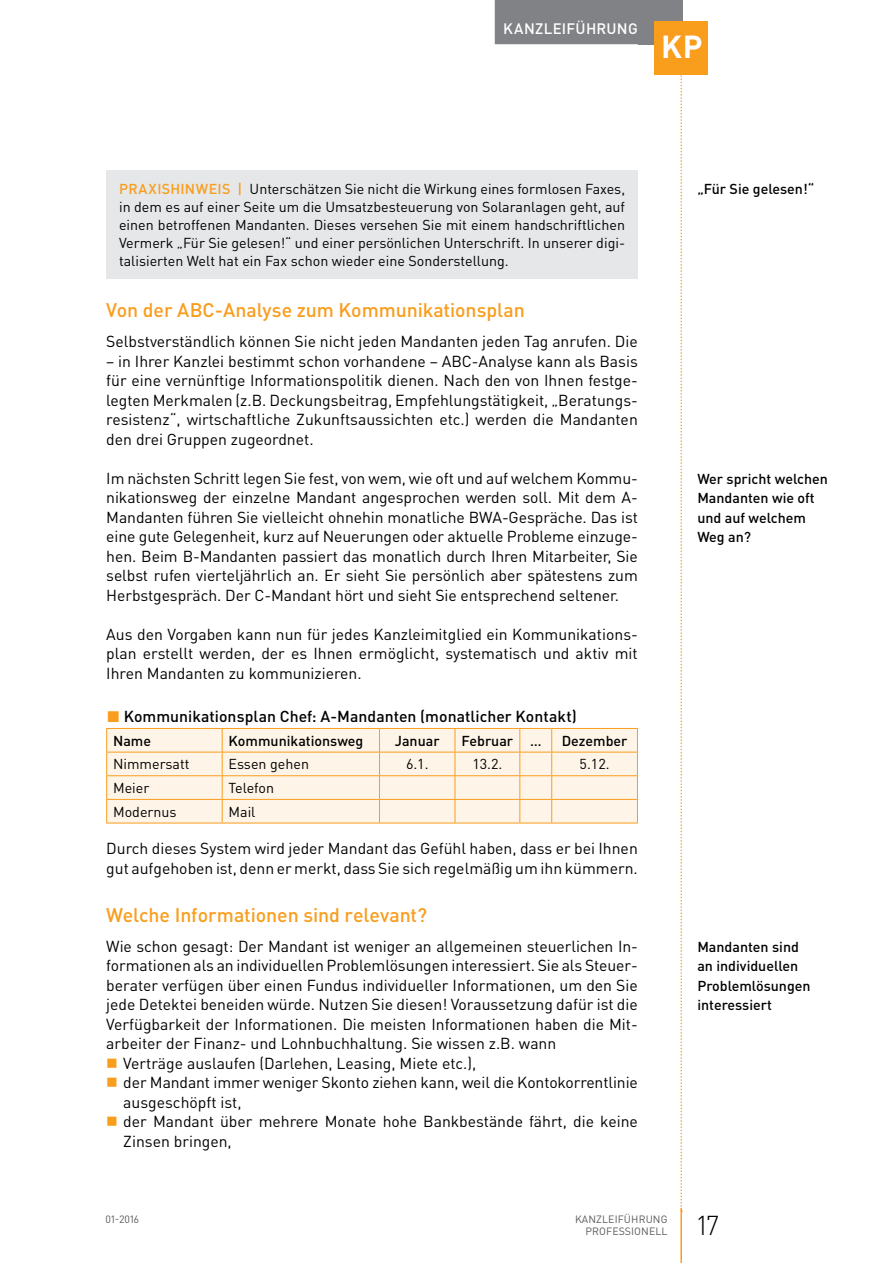
<style>
.page{position:relative;width:893px;height:1263px;background:#fff}
.page>*{position:absolute;margin:0;border:0;box-sizing:border-box;transform-origin:0 0}
.t1{font:700 31.5px "DIN Pro";color:#fff}
.t2{font:300 27px "DIN Pro";color:#000}
.t3{font:500 19.5px "DIN Pro";letter-spacing:-.005em;color:#f99d1c}
.t4{font:15.75px/19.5px "DIN Pro";color:#000;text-align:justify}
.t5{font:500 15.75px "DIN Pro";letter-spacing:.005em;color:#000}
.t6{font:500 15px "DIN Pro";letter-spacing:.015em;color:#fff}
.t7{font:14.25px/18px "DIN Pro";color:#000;text-align:justify}
.t8{font:500 14.25px/19.5px "DIN Pro";color:#000}
.t9{font:500 14.25px "DIN Pro";letter-spacing:.03em;color:#f99d1c}
.t10{font:10.5px/12.8px "DIN Pro";letter-spacing:.01em;color:#58595b;text-align:right}
.s1{font-weight:500;color:#f99d1c}
.s2{color:#f99d1c}
</style>
<div class="page">
<svg style="left:680px;top:74px;width:2px;height:1134px"></svg>
<div style="left:638px;top:0;width:44px;height:44px;background:#808285"></div>
<hr style="left:680px;top:1208px;width:2px;height:55px;background:#f99d1c">
<div style="left:495px;top:0;width:151px;height:44px;background:#808285"></div>
<div style="left:655px;top:21px;width:53px;height:53px;background:#f99d1c"></div>
<div style="left:106px;top:170px;width:532px;height:108px;background:#e6e7e8"></div>
<div style="left:107px;top:729px;width:530px;height:94px;background:#fef5e8"></div>
<hr style="left:106px;top:728px;width:116px;height:1px;background:#f99d1c">
<hr style="left:222px;top:728px;width:157px;height:1px;background:#f99d1c">
<hr style="left:379px;top:728px;width:76px;height:1px;background:#f99d1c">
<hr style="left:455px;top:728px;width:65px;height:1px;background:#f99d1c">
<hr style="left:520px;top:728px;width:32px;height:1px;background:#f99d1c">
<hr style="left:552px;top:728px;width:86px;height:1px;background:#f99d1c">
<hr style="left:106px;top:752px;width:116px;height:1px;background:#f99d1c">
<hr style="left:222px;top:752px;width:157px;height:1px;background:#f99d1c">
<hr style="left:379px;top:752px;width:76px;height:1px;background:#f99d1c">
<hr style="left:455px;top:752px;width:65px;height:1px;background:#f99d1c">
<hr style="left:520px;top:752px;width:32px;height:1px;background:#f99d1c">
<hr style="left:552px;top:752px;width:86px;height:1px;background:#f99d1c">
<hr style="left:106px;top:775px;width:116px;height:1px;background:#f99d1c">
<hr style="left:222px;top:775px;width:157px;height:1px;background:#f99d1c">
<hr style="left:379px;top:775px;width:76px;height:1px;background:#f99d1c">
<hr style="left:455px;top:775px;width:65px;height:1px;background:#f99d1c">
<hr style="left:520px;top:775px;width:32px;height:1px;background:#f99d1c">
<hr style="left:552px;top:775px;width:86px;height:1px;background:#f99d1c">
<hr style="left:106px;top:799px;width:116px;height:1px;background:#f99d1c">
<svg style="left:106px;top:729px;width:1px;height:94px"></svg>
<hr style="left:106px;top:823px;width:116px;height:1px;background:#f99d1c">
<hr style="left:222px;top:799px;width:157px;height:1px;background:#f99d1c">
<svg style="left:222px;top:729px;width:1px;height:94px"></svg>
<hr style="left:222px;top:823px;width:157px;height:1px;background:#f99d1c">
<hr style="left:379px;top:799px;width:76px;height:1px;background:#f99d1c">
<svg style="left:379px;top:729px;width:1px;height:94px"></svg>
<hr style="left:379px;top:823px;width:76px;height:1px;background:#f99d1c">
<hr style="left:455px;top:799px;width:65px;height:1px;background:#f99d1c">
<svg style="left:455px;top:729px;width:1px;height:94px"></svg>
<hr style="left:455px;top:823px;width:65px;height:1px;background:#f99d1c">
<hr style="left:520px;top:799px;width:32px;height:1px;background:#f99d1c">
<svg style="left:519px;top:729px;width:1px;height:94px"></svg>
<hr style="left:520px;top:823px;width:32px;height:1px;background:#f99d1c">
<hr style="left:552px;top:799px;width:86px;height:1px;background:#f99d1c">
<svg style="left:551px;top:729px;width:1px;height:94px"></svg>
<svg style="left:637px;top:729px;width:1px;height:94px"></svg>
<hr style="left:552px;top:823px;width:86px;height:1px;background:#f99d1c">
<p class="t6" style="left:503px;top:18px;width:136px">Kanzleiführung</p>
<h1 class="t1" style="left:661px;top:26px;width:43px">KP</h1>
<p class="t7" style="left:119px;top:179px;width:508px;text-indent:77px"><span class="s1">WEIS |</span> Unterschätzen Sie nicht die Wirkung eines formlosen Faxes, in dem es auf einer Seite um die Umsatzbesteuerung von Solaranlagen geht, auf einen betroffenen Mandanten. Dieses versehen Sie mit einem handschriftlichen Vermerk „Für Sie gelesen!“ und einer persönlichen Unterschrift. In unserer digi&shy;talisierten Welt hat ein Fax schon wieder eine Sonderstellung.</p>
<p class="t3" style="left:106px;top:297px;width:420px">Von der ABC-Analyse zum Kommunikationsplan</p>
<p class="t4" style="left:106px;top:331px;width:533px">Selbstverständlich können Sie nicht jeden Mandanten jeden Tag anrufen. Die</p>
<p class="t4" style="left:106px;top:351px;width:533px">– in Ihrer Kanzlei bestimmt schon vorhandene – ABC-Analyse kann als Basis für eine vernünftige Informationspolitik dienen. Nach den von Ihnen festge&shy;legten Merkmalen (z.B. Deckungsbeitrag, Empfehlungstätigkeit, „Beratungs&shy;resistenz“, wirtschaftliche Zukunftsaussichten etc.) werden die Mandanten den drei Gruppen zugeordnet.</p>
<p class="t4" style="left:106px;top:468px;width:533px">Im nächsten Schritt legen Sie fest, von wem, wie oft und auf welchem Kommu&shy;nikationsweg der einzelne Mandant angesprochen werden soll. Mit dem A-Mandanten führen Sie vielleicht ohnehin monatliche BWA-Gespräche. Das ist eine gute Gelegenheit, kurz auf Neuerungen oder aktuelle Probleme einzuge&shy;hen. Beim B-Mandanten passiert das monatlich durch Ihren Mitarbeiter, Sie selbst rufen vierteljährlich an. Er sieht Sie persönlich aber spätestens zum Herbstgespräch. Der C-Mandant hört und sieht Sie entsprechend seltener.</p>
<p class="t4" style="left:106px;top:624px;width:533px">Aus den Vorgaben kann nun für jedes Kanzleimitglied ein Kommunikations&shy;plan erstellt werden, der es Ihnen ermöglicht, systematisch und aktiv mit Ihren Mandanten zu kommunizieren.</p>
<p class="t5" style="left:107px;top:706px;width:472px"><span class="s2">◼</span> Kommunikationsplan Chef: A-Mandanten (monatlicher Kontakt)</p>
<p class="t8" style="left:113px;top:730px;width:40px">Name</p>
<p class="t8" style="left:229px;top:730px;width:136px">Kommunikationsweg</p>
<p class="t8" style="left:395px;top:730px;width:46px">Januar</p>
<p class="t8" style="left:462px;top:730px;width:81px">Februar …</p>
<p class="t8" style="left:562px;top:730px;width:67px">Dezember</p>
<p class="t7" style="left:113px;top:755px;width:78px">Nimmersatt</p>
<p class="t7" style="left:229px;top:755px;width:82px">Essen gehen</p>
<p class="t7" style="left:406px;top:755px;width:24px">6.1.</p>
<p class="t7" style="left:472px;top:755px;width:32px">13.2.</p>
<p class="t7" style="left:580px;top:755px;width:32px">5.12.</p>
<p class="t7" style="left:113px;top:778px;width:38px">Meier</p>
<p class="t7" style="left:229px;top:778px;width:47px">Telefon</p>
<p class="t7" style="left:113px;top:802px;width:65px">Modernus</p>
<p class="t7" style="left:229px;top:802px;width:28px">Mail</p>
<p class="t4" style="left:106px;top:838px;width:533px">Durch dieses System wird jeder Mandant das Gefühl haben, dass er bei Ihnen gut aufgehoben ist, denn er merkt, dass Sie sich regelmäßig um ihn kümmern.</p>
<p class="t3" style="left:106px;top:902px;width:322px">Welche I nformationen sind relevant?</p>
<p class="t4" style="left:106px;top:936px;width:533px">Wie schon gesagt: Der Mandant ist weniger an allgemeinen steuerlichen In-</p>
<p class="t4" style="left:106px;top:955px;width:531px">formationen als an individuellen Problemlösungen interessiert. Sie als Steuer-</p>
<p class="t4" style="left:106px;top:975px;width:533px">berater verfügen über einen Fundus individueller Informationen, um den Sie</p>
<p class="t4" style="left:106px;top:994px;width:533px">jede Detektei beneiden würde. Nutzen Sie diesen! Voraussetzung dafür ist die</p>
<p class="t4" style="left:106px;top:1014px;width:531px">Verfügbarkeit der Informationen. Die meisten Informationen haben die Mit-</p>
<p class="t4" style="left:106px;top:1033px;width:452px">arbeiter der Finanz- und Lohnbuchhaltung. Sie wissen z.B. wann</p>
<p class="t4" style="left:123px;top:1053px;width:355px">Verträge auslaufen (Darlehen, Leasing, Miete etc.),</p>
<p class="t4" style="left:123px;top:1072px;width:516px">der Mandant immer weniger Skonto ziehen kann, weil die Kontokorrentlinie</p>
<p class="t4" style="left:123px;top:1092px;width:120px">ausgeschöpft ist,</p>
<p class="t4" style="left:123px;top:1111px;width:516px">der Mandant über mehrere Monate hohe Bankbestände fährt, die keine</p>
<p class="t4" style="left:123px;top:1131px;width:110px">Zinsen bringen,</p>
<p class="t9" style="left:119px;top:179px;width:60px">PRAXISHIN</p>
<p class="t8" style="left:697px;top:179px;width:118px">„Für Sie gelesen!“</p>
<p class="t8" style="left:697px;top:468px;width:132px">Wer spricht welchen<br>Mandanten wie oft und auf welchem<br>Weg an?</p>
<p class="t8" style="left:697px;top:936px;width:115px">Mandanten sind an individuellen<br>Problemlösungen interessiert</p>
<p class="t10" style="left:106px;top:1212px;width:35px">01-2016</p>
<p class="t10" style="left:575px;top:1212px;width:94px">KANZLEIFÜHRUNG<br>PROFESSIONELL</p>
<h2 class="t2" style="left:697px;top:1207px;width:23px">17</h2>
</div>
